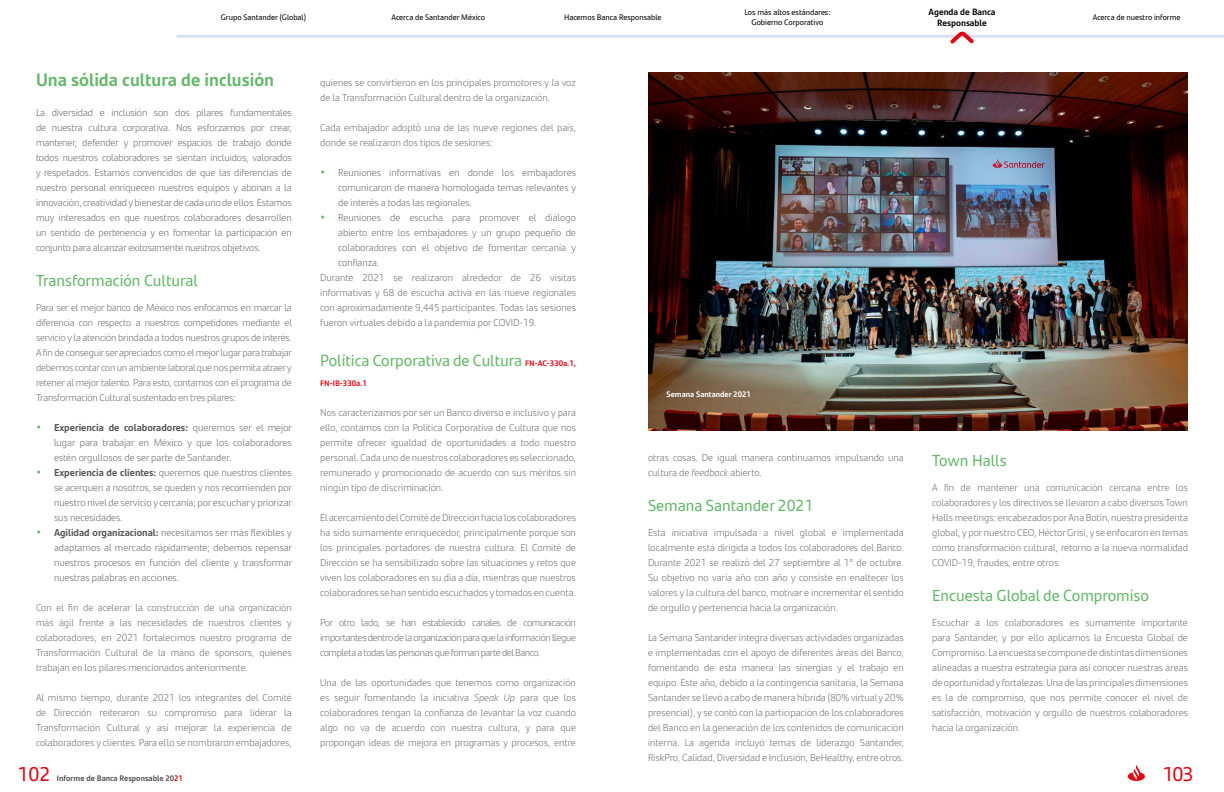
<style>
.page{position:relative;width:1224px;height:792px;background:#fff}
.page>*{position:absolute;margin:0;border:0;box-sizing:border-box;transform-origin:0 0}
.t1{font:20px "Santander Headline";letter-spacing:-.025em;color:#e30613}
.t2{font:700 18px "Santander Text";color:#64b769}
.t3{font:16px "Santander Text";color:#64b769}
.t4{font:300 10px/15px "Santander Text";color:#575756;text-align:justify}
.t5{font:300 10px/15px "Santander Text";color:#545051;text-align:justify}
.t6{font:700 9px/10.8px "Santander Text";color:#000;text-align:center}
.t7{font:8px/9.6px "Santander Text";color:#000;text-align:center}
.t8{font:700 8px "Santander Text";color:#545051}
.t9{font:700 8px "Santander Text";color:#fff}
.t10{font:700 8px "Santander Text";color:#e30613}
.s1{font-weight:700;font-size:12px;color:#64b769}
.s2{font-weight:700}
.s3{font-weight:700;font-size:8px;color:#e30613}
.s4{font-style:italic}
.s5{color:#e30613}
</style>
<div class="page">
<hr style="left:178px;top:35px;width:1046px;height:3px;background:#d9dfee">
<svg style="left:1128px;top:765px;width:17px;height:16px"></svg>
<svg style="left:950px;top:31px;width:24px;height:13px"></svg>
<img style="left:648px;top:72px;width:540px;height:358px">
<p class="t7" style="left:221px;top:12px;width:87px">Grupo Santander (Global)</p>
<p class="t7" style="left:391px;top:12px;width:95px">Acerca de Santander México</p>
<p class="t7" style="left:564px;top:12px;width:99px">Hacemos Banca Responsable</p>
<p class="t7" style="left:744px;top:7px;width:88px">Los más altos estándares:<br>Gobierno Corporativo</p>
<p class="t6" style="left:929px;top:6px;width:68px">Agenda de Banca<br>Responsable</p>
<p class="t7" style="left:1093px;top:12px;width:89px">Acerca de nuestro informe</p>
<h2 class="t2" style="left:36px;top:66px;width:240px">Una sólida cultura de inclusión</h2>
<p class="t5" style="left:36px;top:105px;width:257px">La diversidad e inclusión son dos pilares fundamentales de nuestra cultura corporativa. Nos esforzamos por crear, mantener, defender y promover espacios de trabajo donde todos nuestros colaboradores se sientan incluidos, valorados y respetados. Estamos convencidos de que las diferencias de nuestro personal enriquecen nuestros equipos y abonan a la innovación, creatividad y bienestar de cada uno de ellos. Estamos muy interesados en que nuestros colaboradores desarrollen un sentido de pertenencia y en fomentar la participación en conjunto para alcanzar exitosamente nuestros objetivos.</p>
<h3 class="t3" style="left:36px;top:268px;width:163px">Transformación Cultural</h3>
<p class="t4" style="left:36px;top:300px;width:258px">Para ser el mejor banco de México nos enfocamos en marcar la diferencia con respecto a nuestros competidores mediante el servicio y la atención brindada a todos nuestros grupos de interés.<br>A fin de conseguir ser apreciados como el mejor lugar para trabajar debemos contar con un ambiente laboral que nos permita atraer y retener al mejor talento. Para esto, contamos con el programa de Transformación Cultural sustentado en tres pilares:</p>
<p class="t5" style="left:54px;top:420px;width:240px;text-indent:-18px"><span class="s1">•</span> <span class="s2">Experiencia de colaboradores:</span> queremos ser el mejor lugar para trabajar en México y que los colaboradores estén orgullosos de ser parte de Santander.</p>
<p class="t5" style="left:54px;top:465px;width:240px;text-indent:-18px"><span class="s1">•</span> <span class="s2">Experiencia de clientes:</span> queremos que nuestros clientes se acerquen a nosotros, se queden y nos recomienden por nuestro nivel de servicio y cercanía; por escuchar y priorizar sus necesidades.</p>
<p class="t5" style="left:54px;top:525px;width:240px;text-indent:-18px"><span class="s1">•</span> <span class="s2">Agilidad organizacional:</span> necesitamos ser más flexibles y adaptarnos al mercado rápidamente; debemos repensar nuestros procesos en función del cliente y transformar nuestras palabras en acciones.</p>
<p class="t4" style="left:36px;top:600px;width:257px">Con el fin de acelerar la construcción de una organización más ágil frente a las necesidades de nuestros clientes y colaboradores, en 2021 fortalecimos nuestro programa de Transformación Cultural de la mano de sponsors, quienes trabajan en los pilares mencionados anteriormente.</p>
<p class="t4" style="left:36px;top:690px;width:257px">Al mismo tiempo, durante 2021 los integrantes del Comité de Dirección reiteraron su compromiso para liderar la Transformación Cultural y así mejorar la experiencia de colaboradores y clientes. Para ello se nombraron embajadores,</p>
<p class="t4" style="left:320px;top:75px;width:257px">quienes se convirtieron en los principales promotores y la voz de la Transformación Cultural dentro de la organización.</p>
<p class="t4" style="left:320px;top:120px;width:257px">Cada embajador adoptó una de las nueve regiones del país, donde se realizaron dos tipos de sesiones:</p>
<p class="t5" style="left:338px;top:165px;width:239px;text-indent:-18px"><span class="s1">•</span> Reuniones informativas en donde los embajadores comunicaron de manera homologada temas relevantes y de interés a todas las regionales.</p>
<p class="t5" style="left:338px;top:210px;width:239px;text-indent:-18px"><span class="s1">•</span> Reuniones de escucha para promover el diálogo abierto entre los embajadores y un grupo pequeño de colaboradores con el objetivo de fomentar cercanía y confianza.</p>
<p class="t4" style="left:320px;top:270px;width:257px">Durante 2021 se realizaron alrededor de 26 visitas informativas y 68 de escucha activa en las nueve regionales con aproximadamente 9,445 participantes. Todas las sesiones fueron virtuales debido a la pandemia por COVID-19.</p>
<h3 class="t3" style="left:320px;top:348px;width:257px">Política Corporativa de Cultura <span class="s3">FN-AC-330a.1,</span></h3>
<p class="t10" style="left:320px;top:377px;width:48px">FN-IB-330a.1</p>
<p class="t4" style="left:320px;top:405px;width:257px">Nos caracterizamos por ser un Banco diverso e inclusivo y para ello, contamos con la Política Corporativa de Cultura que nos permite ofrecer igualdad de oportunidades a todo nuestro personal. Cada uno de nuestros colaboradores es seleccionado, remunerado y promocionado de acuerdo con sus méritos sin ningún tipo de discriminación.</p>
<p class="t4" style="left:320px;top:510px;width:257px">El acercamiento del Comité de Dirección hacia los colaboradores ha sido sumamente enriquecedor, principalmente porque son los principales portadores de nuestra cultura. El Comité de Dirección se ha sensibilizado sobre las situaciones y retos que viven los colaboradores en su día a día, mientras que nuestros colaboradores se han sentido escuchados y tomados en cuenta.</p>
<p class="t4" style="left:320px;top:615px;width:257px">Por otro lado, se han establecido canales de comunicación importantes dentro de la organización para que la información llegue completa a todas las personas que forman parte del Banco.</p>
<p class="t4" style="left:320px;top:675px;width:257px">Una de las oportunidades que tenemos como organización es seguir fomentando la iniciativa <span class="s4">Speak Up</span> para que los colaboradores tengan la confianza de levantar la voz cuando algo no va de acuerdo con nuestra cultura, y para que propongan ideas de mejora en programas y procesos, entre</p>
<p class="t9" style="left:667px;top:388px;width:86px">Semana Santander 2021</p>
<p class="t4" style="left:648px;top:450px;width:257px">otras cosas. De igual manera continuamos impulsando una cultura de <span class="s4">feedback</span> abierto.</p>
<h3 class="t3" style="left:648px;top:493px;width:167px">Semana Santander 2021</h3>
<p class="t4" style="left:648px;top:525px;width:257px">Esta iniciativa impulsada a nivel global e implementada localmente está dirigida a todos los colaboradores del Banco.<br>Durante 2021 se realizó del 27 septiembre al 1° de octubre.<br>Su objetivo no varía año con año y consiste en enaltecer los valores y la cultura del banco, motivar e incrementar el sentido de orgullo y pertenencia hacia la organización.</p>
<p class="t4" style="left:648px;top:630px;width:257px">La Semana Santander integra diversas actividades organizadas e implementadas con el apoyo de diferentes áreas del Banco, fomentando de esta manera las sinergias y el trabajo en equipo. Este año, debido a la contingencia sanitaria, la Semana Santander se llevó a cabo de manera híbrida (80% virtual y 20% presencial), y se contó con la participación de los colaboradores del Banco en la generación de los contenidos de comunicación interna. La agenda incluyó temas de liderazgo Santander, RiskPro, Calidad, Diversidad e Inclusión, BeHealthy, entre otros.</p>
<h3 class="t3" style="left:932px;top:448px;width:76px">Town Halls</h3>
<p class="t4" style="left:932px;top:480px;width:257px">A fin de mantener una comunicación cercana entre los colaboradores y los directivos se llevaron a cabo diversos Town Halls meetings: encabezados por Ana Botín, nuestra presidenta global, y por nuestro CEO, Héctor Grisi, y se enfocaron en temas como transformación cultural, retorno a la nueva normalidad COVID-19, fraudes, entre otros.</p>
<h3 class="t3" style="left:932px;top:583px;width:218px">Encuesta Global de Compromiso</h3>
<p class="t4" style="left:932px;top:615px;width:257px">Escuchar a los colaboradores es sumamente importante para Santander, y por ello aplicamos la Encuesta Global de Compromiso. La encuesta se compone de distintas dimensiones alineadas a nuestra estrategia para así conocer nuestras áreas de oportunidad y fortalezas. Una de las principales dimensiones es la de compromiso, que nos permite conocer el nivel de satisfacción, motivación y orgullo de nuestros colaboradores hacia la organización.</p>
<h1 class="t1" style="left:17px;top:759px;width:34px">102</h1>
<p class="t8" style="left:57px;top:772px;width:128px">Informe de Banca Responsable 20<span class="s5">21</span></p>
<h1 class="t1" style="left:1162px;top:759px;width:32px">103</h1>
</div>
